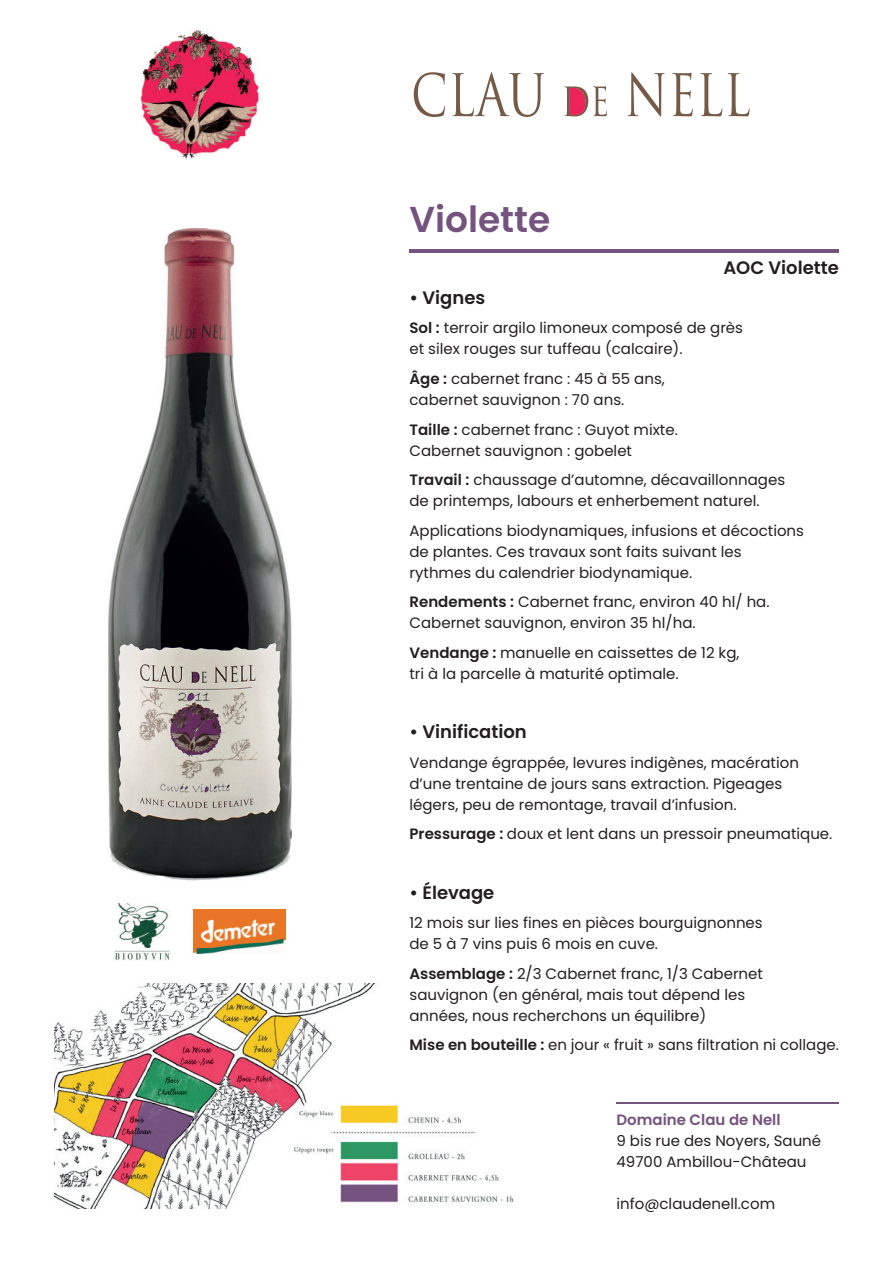
<style>
.page{position:relative;width:893px;height:1263px;background:#fff}
.page>*{position:absolute;margin:0;border:0;box-sizing:border-box;transform-origin:0 0}
.t1{font:600 36px "Poppins";color:#74537f}
.t2{font:600 18px "Poppins";color:#231f20}
.t3{font:15px/21px "Poppins";color:#231f20}
.t4{font:600 15px "Poppins";color:#74537f}
.s1{font-weight:600}
</style>
<div class="page">
<img style="left:54px;top:983px;width:460px;height:226px">
<hr style="left:409px;top:249px;width:430px;height:3px;background:#74537f">
<hr style="left:616px;top:1102px;width:223px;height:2px;background:#74537f">
<img style="left:108px;top:229px;width:184px;height:651px">
<svg style="left:414px;top:72px;width:31px;height:45px"></svg>
<svg style="left:452px;top:72px;width:92px;height:45px"></svg>
<svg style="left:628px;top:72px;width:37px;height:45px"></svg>
<svg style="left:672px;top:73px;width:21px;height:43px"></svg>
<svg style="left:700px;top:73px;width:22px;height:43px"></svg>
<svg style="left:728px;top:73px;width:22px;height:43px"></svg>
<svg style="left:564px;top:86px;width:43px;height:30px"></svg>
<img style="left:140px;top:31px;width:119px;height:128px">
<img style="left:114px;top:904px;width:56px;height:56px">
<img style="left:193px;top:910px;width:92px;height:43px">
<h1 class="t1" style="left:409px;top:199px;width:142px">Violette</h1>
<p class="t2" style="left:723px;top:257px;width:117px">AOC Violette</p>
<p class="t2" style="left:409px;top:287px;width:77px">• Vignes</p>
<p class="t3" style="left:409px;top:318px;width:335px"><span class="s1">Sol :</span> terroir argilo limoneux composé de grès et silex rouges sur tuffeau (calcaire).</p>
<p class="t3" style="left:409px;top:368px;width:257px"><span class="s1">Âge :</span> cabernet franc : 45 à 55 ans, cabernet sauvignon : 70 ans.</p>
<p class="t3" style="left:409px;top:419px;width:270px"><span class="s1">Taille :</span> cabernet franc : Guyot mixte.<br>Cabernet sauvignon : gobelet</p>
<p class="t3" style="left:409px;top:469px;width:377px"><span class="s1">Travail :</span> chaussage d’automne, décavaillonnages de printemps, labours et enherbement naturel.</p>
<p class="t3" style="left:409px;top:520px;width:396px">Applications biodynamiques, infusions et décoctions de plantes. Ces travaux sont faits suivant les rythmes du calendrier biodynamique.</p>
<p class="t3" style="left:409px;top:591px;width:362px"><span class="s1">Rendements :</span> Cabernet franc, environ 40 hl/ ha.<br>Cabernet sauvignon, environ 35 hl/ha.</p>
<p class="t3" style="left:409px;top:642px;width:331px"><span class="s1">Vendange :</span> manuelle en caissettes de 12 kg, tri à la parcelle à maturité optimale.</p>
<p class="t2" style="left:409px;top:721px;width:119px">• Vinification</p>
<p class="t3" style="left:409px;top:752px;width:391px">Vendange égrappée, levures indigènes, macération d’une trentaine de jours sans extraction. Pigeages légers, peu de remontage, travail d’infusion.</p>
<p class="t3" style="left:409px;top:823px;width:424px"><span class="s1">Pressurage :</span> doux et lent dans un pressoir pneumatique.</p>
<p class="t2" style="left:409px;top:882px;width:86px">• Élevage</p>
<p class="t3" style="left:409px;top:913px;width:355px">12 mois sur lies fines en pièces bourguignonnes de 5 à 7 vins puis 6 mois en cuve.</p>
<p class="t3" style="left:409px;top:963px;width:355px"><span class="s1">Assemblage :</span> 2/3 Cabernet franc, 1/3 Cabernet sauvignon (en général, mais tout dépend les années, nous recherchons un équilibre)</p>
<p class="t3" style="left:409px;top:1035px;width:431px"><span class="s1">Mise en bouteille :</span> en jour « fruit » sans filtration ni collage.</p>
<p class="t4" style="left:616px;top:1111px;width:166px">Domaine Clau de Nell</p>
<p class="t3" style="left:616px;top:1130px;width:206px">9 bis rue des Noyers, Sauné<br>49700 Ambillou-Château</p>
<p class="t3" style="left:616px;top:1193px;width:160px">info@claudenell.com</p>
</div>
